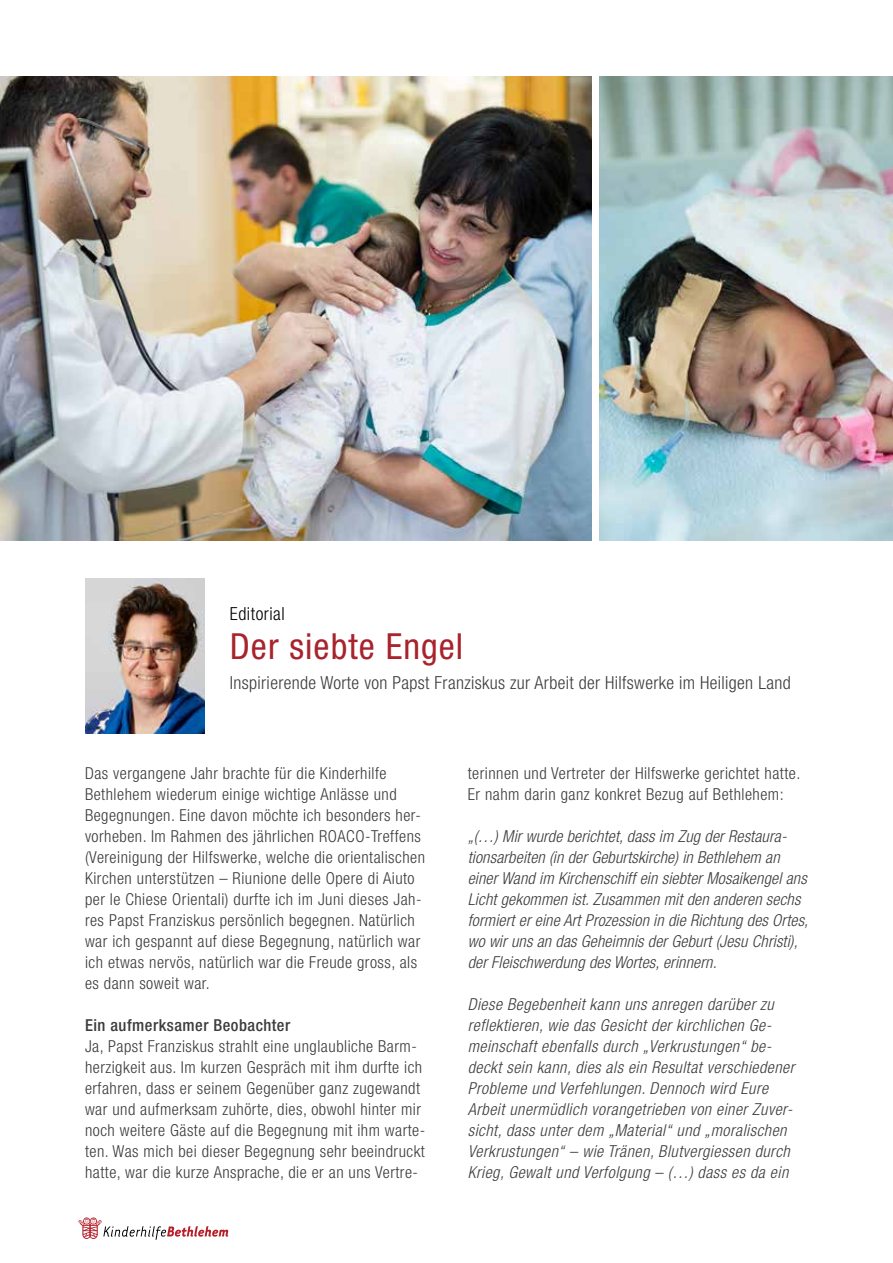
<style>
.page{position:relative;width:893px;height:1263px;background:#fff}
.page>*{position:absolute;margin:0;border:0;box-sizing:border-box;transform-origin:0 0}
.t1{font:condensed 36px "Helvetica Neue";letter-spacing:.03em;color:#a8232c}
.t2{font:300 condensed 18px "Helvetica Neue";letter-spacing:.02em;color:#3c3c3b}
.t3{font:300 condensed 18px "Helvetica Neue";letter-spacing:.03em;color:#000}
.t4{font:300 condensed 16.5px/21px "Helvetica Neue";letter-spacing:.03em;color:#3c3c3b}
.t5{font:italic 300 condensed 16.5px/21px "Helvetica Neue";letter-spacing:.03em;color:#3c3c3b}
.t6{font:italic 300 condensed 16.5px/21px "Helvetica Neue";letter-spacing:.01em;color:#3c3c3b}
.t7{font:500 condensed 16.5px "Helvetica Neue";letter-spacing:.03em;color:#3c3c3b}
</style>
<div class="page">
<img style="left:600px;top:77px;width:293px;height:463px">
<img style="left:0;top:77px;width:591px;height:463px">
<img style="left:85px;top:578px;width:119px;height:156px">
<svg style="left:78px;top:1217px;width:150px;height:23px"></svg>
<p class="t3" style="left:230px;top:603px;width:56px">Editorial</p>
<h1 class="t1" style="left:230px;top:625px;width:235px">Der siebte Engel</h1>
<p class="t2" style="left:230px;top:672px;width:562px">Inspirierende Worte von Papst Franziskus zur Arbeit der Hilfswerke im Heiligen Land</p>
<p class="t4" style="left:85px;top:762px;width:342px">Das vergangene Jahr brachte für die Kinderhilfe Bethlehem wiederum einige wichtige Anlässe und Begegnungen. Eine davon möchte ich besonders her&shy;vorheben. Im Rahmen des jährlichen ROACO-Treffens (Vereinigung der Hilfswerke, welche die orientalischen Kirchen unterstützen – Riunione delle Opere di Aiuto per le Chiese Orientali) durfte ich im Juni dieses Jah&shy;res Papst Franziskus persönlich begegnen. Natürlich war ich gespannt auf diese Begegnung, natürlich war ich etwas nervös, natürlich war die Freude gross, als es dann soweit war.</p>
<p class="t7" style="left:85px;top:1015px;width:207px">Ein aufmerksamer Beobachter</p>
<p class="t4" style="left:85px;top:1035px;width:342px">Ja, Papst Franziskus strahlt eine unglaubliche Barm&shy;herzigkeit aus. Im kurzen Gespräch mit ihm durfte ich erfahren, dass er seinem Gegenüber ganz zugewandt war und aufmerksam zuhörte, dies, obwohl hinter mir noch weitere Gäste auf die Begegnung mit ihm warte&shy;ten. Was mich bei dieser Begegnung sehr beeindruckt hatte, war die kurze Ansprache, die er an uns Vertre-</p>
<p class="t4" style="left:468px;top:762px;width:334px">terinnen und Vertreter der Hilfswerke gerichtet hatte.<br>Er nahm darin ganz konkret Bezug auf Bethlehem:</p>
<p class="t6" style="left:468px;top:825px;width:342px">„(…) Mir wurde berichtet, dass im Zug der Restaura&shy;tionsarbeiten (in der Geburtskirche) in Bethlehem an einer Wand im Kirchenschiff ein siebter Mosaikengel ans Licht gekommen ist. Zusammen mit den anderen sechs formiert er eine Art Prozession in die Richtung des Ortes, wo wir uns an das Geheimnis der Geburt (Jesu Christi), der Fleischwerdung des Wortes, erinnern.</p>
<p class="t5" style="left:468px;top:993px;width:328px">Diese Begebenheit kann uns anregen darüber zu reflektieren, wie das Gesicht der kirchlichen Ge&shy;meinschaft ebenfalls durch „Verkrustungen“ be&shy;deckt sein kann, dies als ein Resultat verschiedener Probleme und Verfehlungen. Dennoch wird Eure Arbeit unermüdlich vorangetrieben von einer Zuver&shy;sicht, dass unter dem „Material“ und „moralischen Verkrustungen“ – wie Tränen, Blutvergiessen durch Krieg, Gewalt und Verfolgung – (…) dass es da ein</p>
</div>
